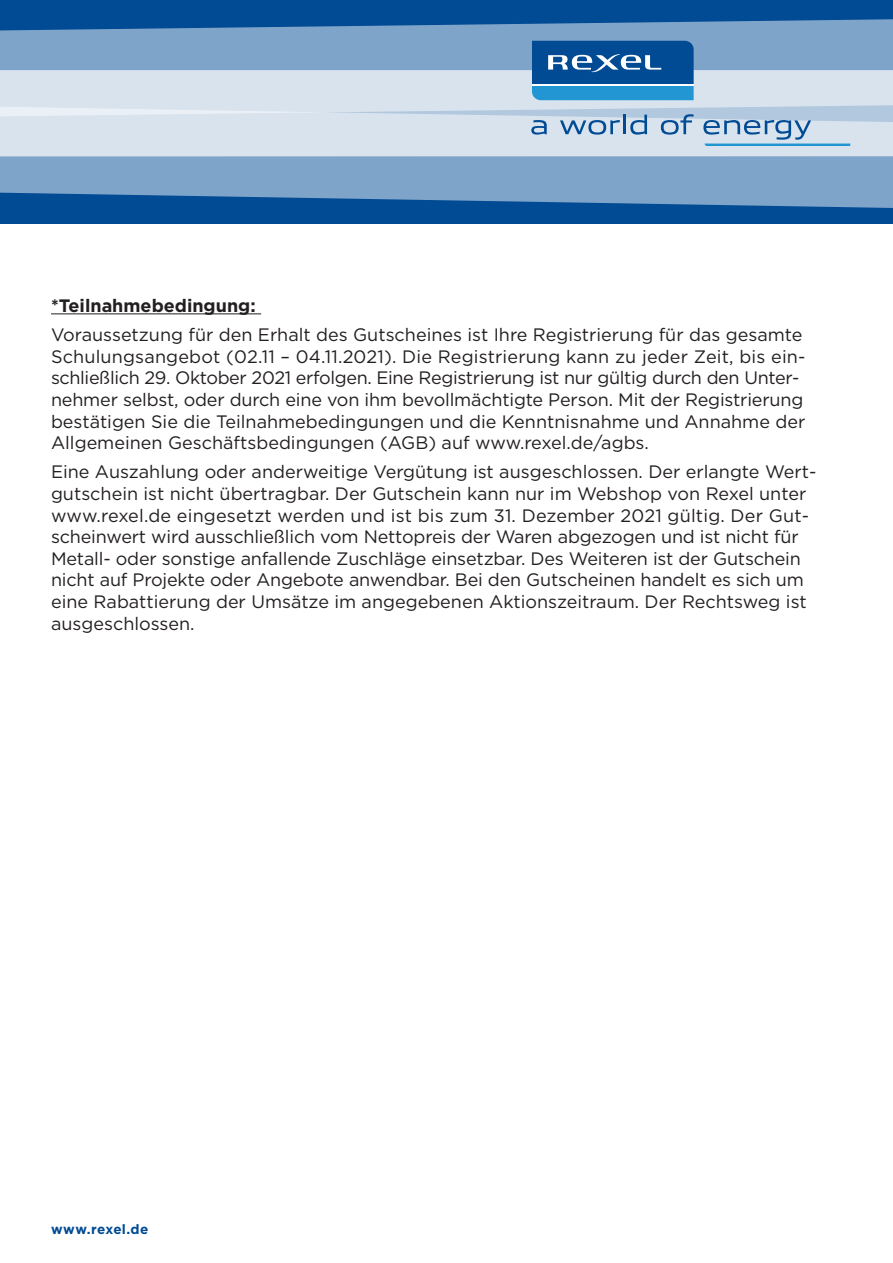
<style>
.page{position:relative;width:893px;height:1263px;background:#fff}
.page>*{position:absolute;margin:0;border:0;box-sizing:border-box;transform-origin:0 0}
.t1{font:18px/21.6px "Gotham";color:#231f20}
.t2{font:700 18px "Gotham";color:#231f20}
.t3{font:700 13.5px "Gotham";letter-spacing:.025em;color:#014b94}
</style>
<div class="page">
<div style="left:0;top:0;width:893px;height:223px;background:#014b94"></div>
<svg style="left:0;top:117px;width:893px;height:91px;background:#95b3d2"></svg>
<svg style="left:0;top:19px;width:893px;height:98px;background:#9ebad6"></svg>
<svg style="left:532px;top:41px;width:162px;height:59px"></svg>
<svg style="left:531px;top:120px;width:16px;height:15px"></svg>
<svg style="left:560px;top:115px;width:87px;height:20px"></svg>
<svg style="left:661px;top:114px;width:32px;height:21px"></svg>
<svg style="left:703px;top:120px;width:147px;height:26px;background:#a4c3dc"></svg>
<hr style="left:51px;top:313px;width:210px;height:1px;background:#231f20">
<p class="t2" style="left:51px;top:294px;width:206px">*Teilnahmebedingung:</p>
<p class="t1" style="left:51px;top:324px;width:756px">Voraussetzung für den Erhalt des Gutscheines ist Ihre Registrierung für das gesamte Schulungsangebot (02.11 – 04.11.2021). Die Registrierung kann zu jeder Zeit, bis ein&shy;schließlich 29. Oktober 2021 erfolgen. Eine Registrierung ist nur gültig durch den Unter&shy;nehmer selbst, oder durch eine von ihm bevollmächtigte Person. Mit der Registrierung bestätigen Sie die Teilnahmebedingungen und die Kenntnisnahme und Annahme der Allgemeinen Geschäftsbedingungen (AGB) auf www.rexel.de/agbs.</p>
<p class="t1" style="left:51px;top:461px;width:767px">Eine Auszahlung oder anderweitige Vergütung ist ausgeschlossen. Der erlangte Wert&shy;gutschein ist nicht übertragbar. Der Gutschein kann nur im Webshop von Rexel unter www.rexel.de eingesetzt werden und ist bis zum 31. Dezember 2021 gültig. Der Gut&shy;scheinwert wird ausschließlich vom Nettopreis der Waren abgezogen und ist nicht für Metall- oder sonstige anfallende Zuschläge einsetzbar. Des Weiteren ist der Gutschein nicht auf Projekte oder Angebote anwendbar. Bei den Gutscheinen handelt es sich um eine Rabattierung der Umsätze im angegebenen Aktionszeitraum. Der Rechtsweg ist ausgeschlossen.</p>
<p class="t3" style="left:51px;top:1220px;width:99px">www.rexel.de</p>
</div>
